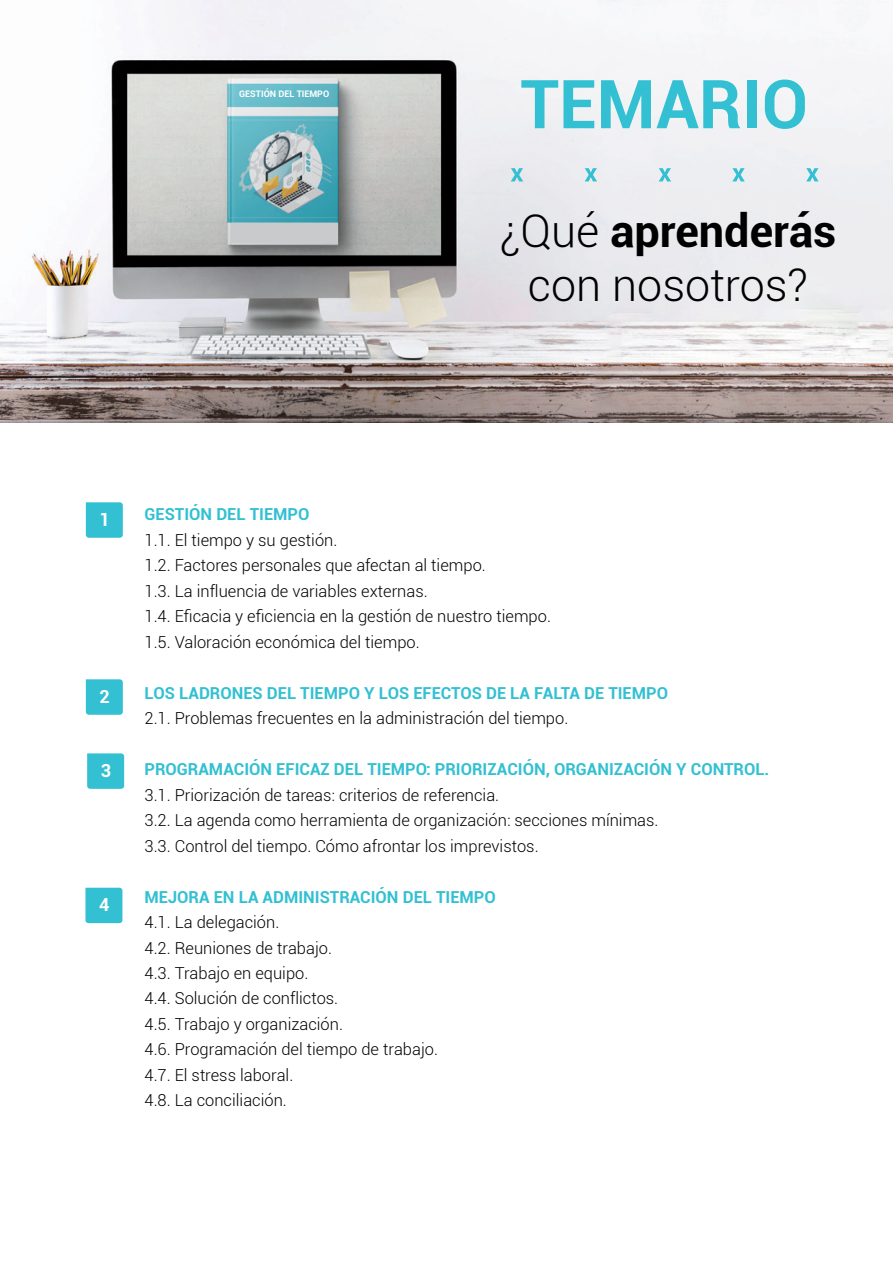
<style>
.page{position:relative;width:893px;height:1263px;background:#fff}
.page>*{position:absolute;margin:0;border:0;box-sizing:border-box;transform-origin:0 0}
.t1{font:700 67.5px "Roboto";color:#32c0d2}
.t2{font:300 45px/54px "Roboto";color:#000;text-align:center}
.t3{font:700 18px "Roboto";color:#fff}
.t4{font:300 16.5px/25.5px "Roboto";color:#020000}
.t5{font:700 16.5px "Roboto";color:#32c0d2}
.t6{font:700 9px "Roboto";color:#fff}
.s1{font-weight:700}
</style>
<div class="page">
<svg style="left:86px;top:502px;width:37px;height:36px"></svg>
<svg style="left:87px;top:753px;width:37px;height:36px"></svg>
<svg style="left:85px;top:888px;width:37px;height:35px"></svg>
<svg style="left:86px;top:679px;width:37px;height:36px"></svg>
<img style="left:0;top:0;width:893px;height:422px">
<svg style="left:511px;top:168px;width:12px;height:13px"></svg>
<svg style="left:585px;top:168px;width:12px;height:13px"></svg>
<svg style="left:659px;top:168px;width:12px;height:13px"></svg>
<svg style="left:732px;top:168px;width:13px;height:13px"></svg>
<svg style="left:806px;top:168px;width:13px;height:13px"></svg>
<div style="left:231px;top:223px;width:106px;height:20px;background:#c8cacc"></div>
<p class="t6" style="left:239px;top:88px;width:91px">GESTIÓN DEL TIEMPO</p>
<h1 class="t1" style="left:520px;top:57px;width:289px">TEMARIO</h1>
<h2 class="t2" style="left:500px;top:203px;width:338px">¿Qué <span class="s1">aprenderás </span>con nosotros?</h2>
<p class="t3" style="left:99px;top:507px;width:12px">1</p>
<p class="t3" style="left:99px;top:684px;width:12px">2</p>
<p class="t3" style="left:101px;top:758px;width:12px">3</p>
<p class="t3" style="left:99px;top:892px;width:12px">4</p>
<p class="t5" style="left:145px;top:502px;width:166px">GESTIÓN DEL TIEMPO</p>
<p class="t4" style="left:145px;top:526px;width:408px">1.1. El tiempo y su gestión.<br>1.2. Factores personales que afectan al tiempo.<br>1.3. La influencia de variables externas.<br>1.4. Eficacia y eficiencia en la gestión de nuestro tiempo.<br>1.5. Valoración económica del tiempo.</p>
<p class="t5" style="left:145px;top:681px;width:525px">LOS LADRONES DEL TIEMPO Y LOS EFECTOS DE LA FALTA DE TIEMPO</p>
<p class="t4" style="left:145px;top:705px;width:425px">2.1. Problemas frecuentes en la administración del tiempo.</p>
<p class="t5" style="left:145px;top:757px;width:626px">PROGRAMACIÓN EFICAZ DEL TIEMPO: PRIORIZACIÓN, ORGANIZACIÓN Y CONTROL.</p>
<p class="t4" style="left:145px;top:781px;width:515px">3.1. Priorización de tareas: criterios de referencia.<br>3.2. La agenda como herramienta de organización: secciones mínimas.<br>3.3. Control del tiempo. Cómo afrontar los imprevistos.</p>
<p class="t5" style="left:145px;top:885px;width:353px">MEJORA EN LA ADMINISTRACIÓN DEL TIEMPO</p>
<p class="t4" style="left:145px;top:909px;width:295px">4.1. La delegación.<br>4.2. Reuniones de trabajo.<br>4.3. Trabajo en equipo.<br>4.4. Solución de conflictos.<br>4.5. Trabajo y organización.<br>4.6. Programación del tiempo de trabajo.<br>4.7. El stress laboral.<br>4.8. La conciliación.</p>
</div>
